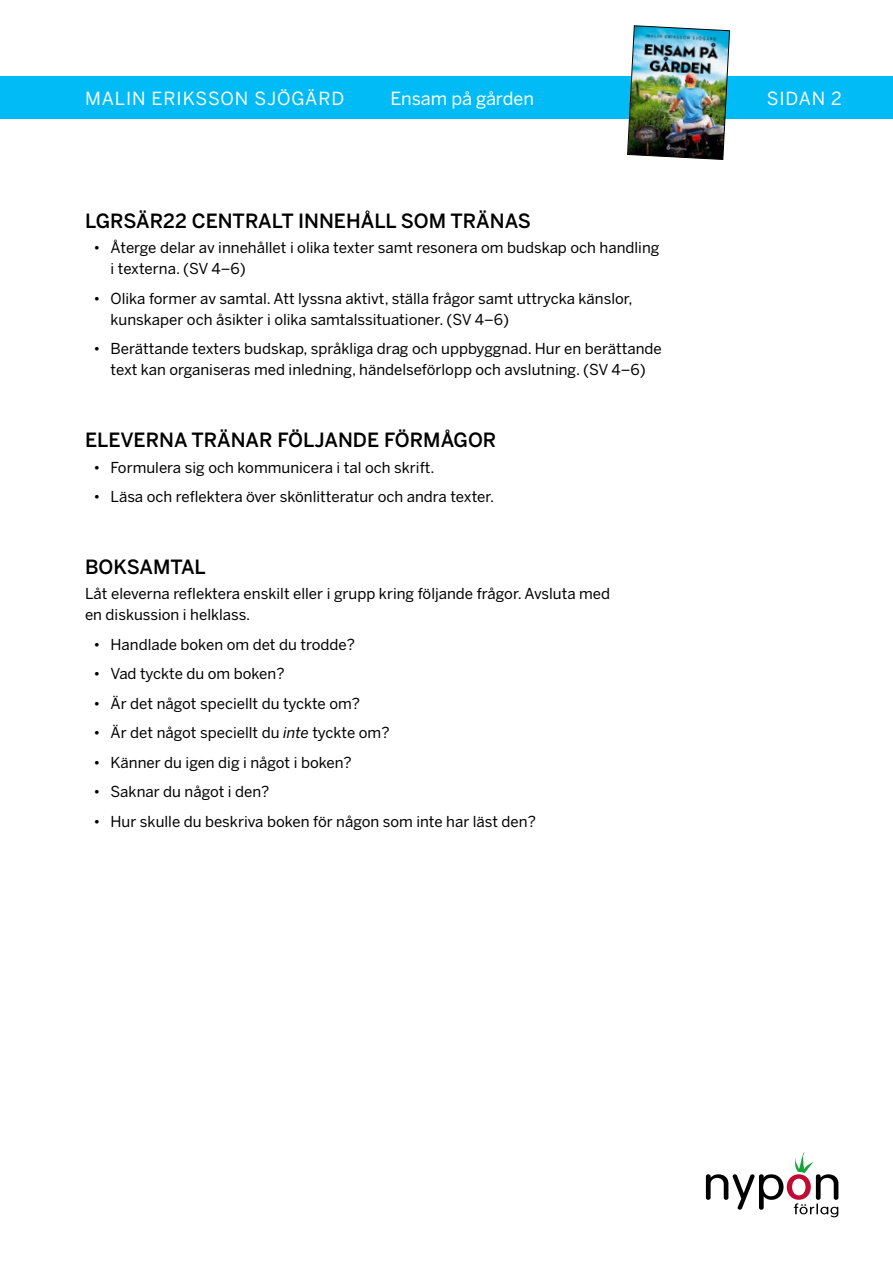
<style>
.page{position:relative;width:893px;height:1263px;background:#fff}
.page>*{position:absolute;margin:0;border:0;box-sizing:border-box;transform-origin:0 0}
.t1{font:500 19.5px "Benton Sans";color:#000}
.t2{font:18px "Benton Sans";letter-spacing:.045em;color:#fff}
.t3{font:18px "Benton Sans";letter-spacing:-.005em;color:#fff}
.t4{font:15px/21px "Benton Sans";color:#000}
.s1{font-style:italic}
</style>
<div class="page">
<svg style="left:706px;top:1152px;width:132px;height:65px"></svg>
<div style="left:0;top:77px;width:893px;height:42px;background:#00bbf6"></div>
<img style="left:627px;top:25px;width:103px;height:135px">
<p class="t2" style="left:85px;top:87px;width:261px">MALIN ERIKSSON SJÖGÄRD</p>
<p class="t3" style="left:390px;top:87px;width:145px">Ensam på gården</p>
<p class="t2" style="left:767px;top:87px;width:77px">SIDAN 2</p>
<h1 class="t1" style="left:85px;top:209px;width:447px">LGRSÄR22 CENTRALT INNEHÅLL SOM TRÄNAS</h1>
<p class="t4" style="left:111px;top:237px;width:550px;text-indent:-17px">• Återge delar av innehållet i olika texter samt resonera om budskap och handling i texterna. (SV 4–6)</p>
<p class="t4" style="left:111px;top:288px;width:524px;text-indent:-17px">• Olika former av samtal. Att lyssna aktivt, ställa frågor samt uttrycka känslor, kunskaper och åsikter i olika samtalssituationer. (SV 4–6)</p>
<p class="t4" style="left:94px;top:338px;width:570px;text-align:center">• Berättande texters budskap, språkliga drag och uppbyggnad. Hur en berättande text kan organiseras med inledning, händelseförlopp och avslutning. (SV 4–6)</p>
<h1 class="t1" style="left:85px;top:428px;width:413px">ELEVERNA TRÄNAR FÖLJANDE FÖRMÅGOR</h1>
<p class="t4" style="left:94px;top:457px;width:343px">• Formulera sig och kommunicera i tal och skrift.</p>
<p class="t4" style="left:94px;top:486px;width:402px">• Läsa och reflektera över skönlitteratur och andra texter.</p>
<h1 class="t1" style="left:85px;top:555px;width:122px">BOKSAMTAL</h1>
<p class="t4" style="left:85px;top:583px;width:527px">Låt eleverna reflektera enskilt eller i grupp kring följande frågor. Avsluta med en diskussion i helklass.</p>
<p class="t4" style="left:94px;top:634px;width:263px">• Handlade boken om det du trodde?</p>
<p class="t4" style="left:94px;top:663px;width:193px">• Vad tyckte du om boken?</p>
<p class="t4" style="left:94px;top:693px;width:268px">• Är det något speciellt du tyckte om?</p>
<p class="t4" style="left:94px;top:722px;width:298px">• Är det något speciellt du <span class="s1">inte</span> tyckte om?</p>
<p class="t4" style="left:94px;top:752px;width:260px">• Känner du igen dig i något i boken?</p>
<p class="t4" style="left:94px;top:781px;width:177px">• Saknar du något i den?</p>
<p class="t4" style="left:94px;top:811px;width:444px">• Hur skulle du beskriva boken för någon som inte har läst den?</p>
</div>
